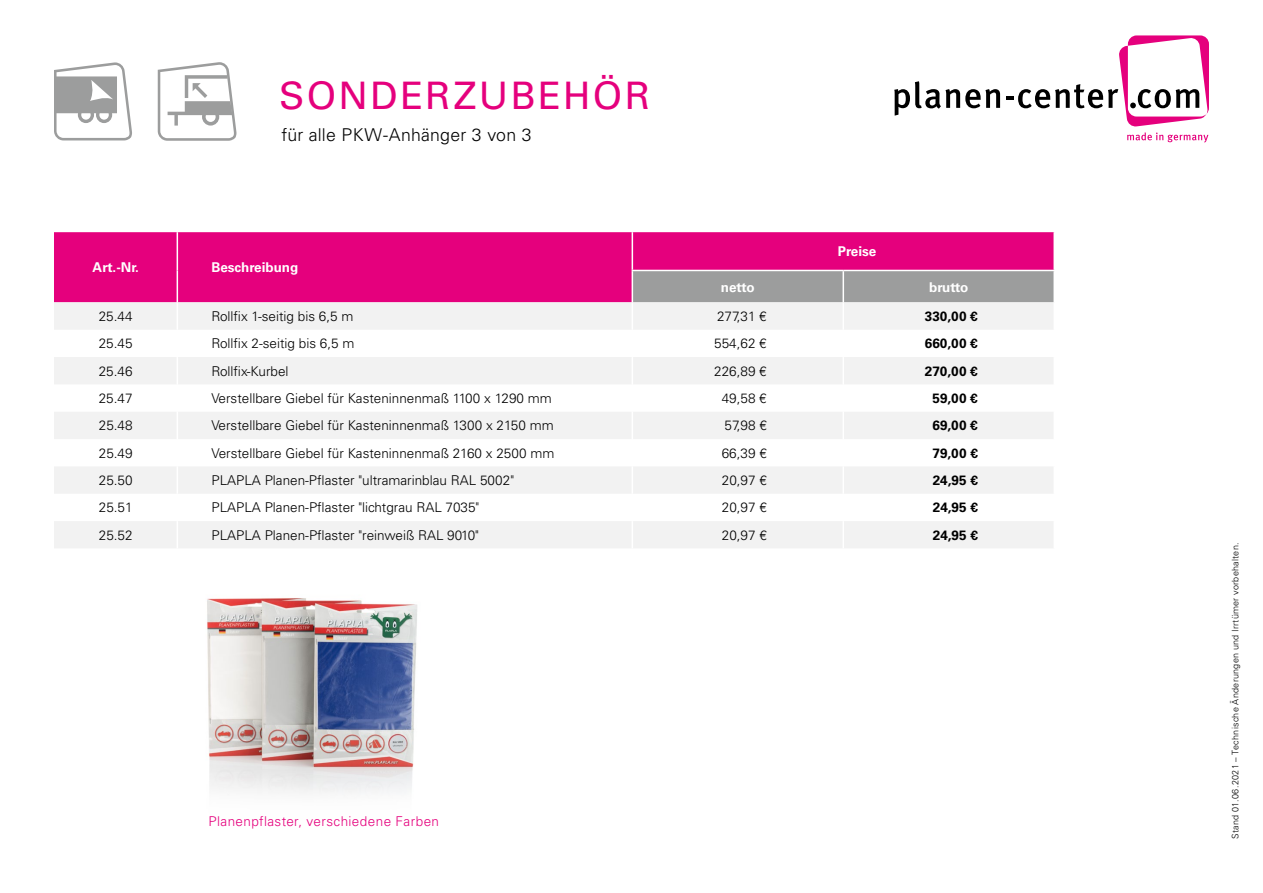
<style>
.page{position:relative;width:1263px;height:893px;background:#fff}
.page>*{position:absolute;margin:0;border:0;box-sizing:border-box;transform-origin:0 0}
.t1{font:37.95px "Univers LT Std";letter-spacing:.06em;color:#e5007d}
.t2{font:300 17.7px "Univers LT Std";letter-spacing:.01em;color:#000}
.t3{font:300 13.5px "Univers LT Std";color:#000}
.t4{font:700 13.5px "Univers LT Std";color:#000}
.t5{font:700 13.5px "Univers LT Std";color:#fff}
.t6{font:300 13.5px "Univers LT Std";letter-spacing:.03em;color:#e5007d}
.t7{font:300 9px "Univers LT Std";letter-spacing:.03em;color:#000}
</style>
<div class="page">
<svg style="left:54px;top:62px;width:78px;height:78px"></svg>
<svg style="left:894px;top:81px;width:106px;height:35px"></svg>
<svg style="left:1006px;top:35px;width:203px;height:108px"></svg>
<svg style="left:158px;top:62px;width:78px;height:79px"></svg>
<div style="left:54px;top:232px;width:999px;height:70px;background:#e5007d"></div>
<svg style="left:54px;top:302px;width:578px;height:246px;fill:#f2f2f2"></svg>
<svg style="left:177px;top:302px;width:1px;height:246px"></svg>
<svg style="left:633px;top:271px;width:421px;height:277px"></svg>
<hr style="left:842px;top:439px;width:2px;height:27px;background:#fff">
<hr style="left:1053px;top:439px;width:2px;height:27px;background:#fff">
<hr style="left:842px;top:521px;width:2px;height:27px;background:#fff">
<hr style="left:1053px;top:521px;width:2px;height:27px;background:#fff">
<hr style="left:177px;top:232px;width:1px;height:38px;background:#fff">
<hr style="left:177px;top:270px;width:1px;height:32px;background:#fff">
<hr style="left:632px;top:232px;width:1px;height:38px;background:#fff">
<hr style="left:632px;top:270px;width:211px;height:1px;background:#fff">
<hr style="left:843px;top:270px;width:212px;height:1px;background:#fff">
<hr style="left:632px;top:271px;width:1px;height:31px;background:#fff">
<hr style="left:842px;top:271px;width:2px;height:31px;background:#fff">
<hr style="left:1053px;top:271px;width:2px;height:31px;background:#fff">
<img style="left:207px;top:598px;width:210px;height:195px">
<h1 class="t1" style="left:279px;top:73px;width:372px">SONDERZUBEHÖR</h1>
<h2 class="t2" style="left:281px;top:124px;width:252px">für alle PKW-Anhänger 3 von 3</h2>
<p class="t5" style="left:93px;top:259px;width:48px">Art.-Nr.</p>
<p class="t5" style="left:211px;top:259px;width:89px">Beschreibung</p>
<p class="t5" style="left:838px;top:243px;width:40px">Preise</p>
<p class="t5" style="left:721px;top:279px;width:35px">netto</p>
<p class="t5" style="left:929px;top:279px;width:41px">brutto</p>
<p class="t3" style="left:99px;top:308px;width:35px">25.44</p>
<p class="t3" style="left:211px;top:308px;width:144px">Rollfix 1-seitig bis 6,5 m</p>
<p class="t3" style="left:717px;top:308px;width:51px">277,31 €</p>
<p class="t4" style="left:925px;top:308px;width:54px">330,00 €</p>
<p class="t3" style="left:99px;top:335px;width:35px">25.45</p>
<p class="t3" style="left:211px;top:335px;width:145px">Rollfix 2-seitig bis 6,5 m</p>
<p class="t3" style="left:714px;top:335px;width:54px">554,62 €</p>
<p class="t4" style="left:925px;top:336px;width:54px">660,00 €</p>
<p class="t3" style="left:99px;top:363px;width:35px">25.46</p>
<p class="t3" style="left:211px;top:363px;width:79px">Rollfix-Kurbel</p>
<p class="t3" style="left:714px;top:363px;width:54px">226,89 €</p>
<p class="t4" style="left:925px;top:363px;width:54px">270,00 €</p>
<p class="t3" style="left:99px;top:390px;width:35px">25.47</p>
<p class="t3" style="left:211px;top:390px;width:342px">Verstellbare Giebel für Kasteninnenmaß 1100 x 1290 mm</p>
<p class="t3" style="left:722px;top:390px;width:47px">49,58 €</p>
<p class="t4" style="left:932px;top:390px;width:47px">59,00 €</p>
<p class="t3" style="left:99px;top:417px;width:35px">25.48</p>
<p class="t3" style="left:211px;top:417px;width:344px">Verstellbare Giebel für Kasteninnenmaß 1300 x 2150 mm</p>
<p class="t3" style="left:725px;top:417px;width:44px">57,98 €</p>
<p class="t4" style="left:932px;top:418px;width:47px">69,00 €</p>
<p class="t3" style="left:99px;top:445px;width:35px">25.49</p>
<p class="t3" style="left:211px;top:445px;width:344px">Verstellbare Giebel für Kasteninnenmaß 2160 x 2500 mm</p>
<p class="t3" style="left:722px;top:445px;width:47px">66,39 €</p>
<p class="t4" style="left:932px;top:445px;width:47px">79,00 €</p>
<p class="t3" style="left:99px;top:472px;width:35px">25.50</p>
<p class="t3" style="left:211px;top:472px;width:304px">PLAPLA Planen-Pflaster "ultramarinblau RAL 5002"</p>
<p class="t3" style="left:722px;top:472px;width:47px">20,97 €</p>
<p class="t4" style="left:933px;top:472px;width:47px">24,95 €</p>
<p class="t3" style="left:99px;top:499px;width:35px">25.51</p>
<p class="t3" style="left:211px;top:499px;width:269px">PLAPLA Planen-Pflaster "lichtgrau RAL 7035"</p>
<p class="t3" style="left:722px;top:499px;width:47px">20,97 €</p>
<p class="t4" style="left:933px;top:500px;width:47px">24,95 €</p>
<p class="t3" style="left:99px;top:527px;width:35px">25.52</p>
<p class="t3" style="left:211px;top:527px;width:269px">PLAPLA Planen-Pflaster "reinweiß RAL 9010"</p>
<p class="t3" style="left:722px;top:527px;width:47px">20,97 €</p>
<p class="t4" style="left:933px;top:527px;width:47px">24,95 €</p>
<p class="t6" style="left:208px;top:813px;width:232px">Planenpflaster, verschiedene Farben</p>
<p class="t7" style="left:1230px;top:839px;width:298px;rotate:-90deg">Stand 01.06.2021 – Technische Änderungen und Irrtümer vorbehalten.</p>
</div>
